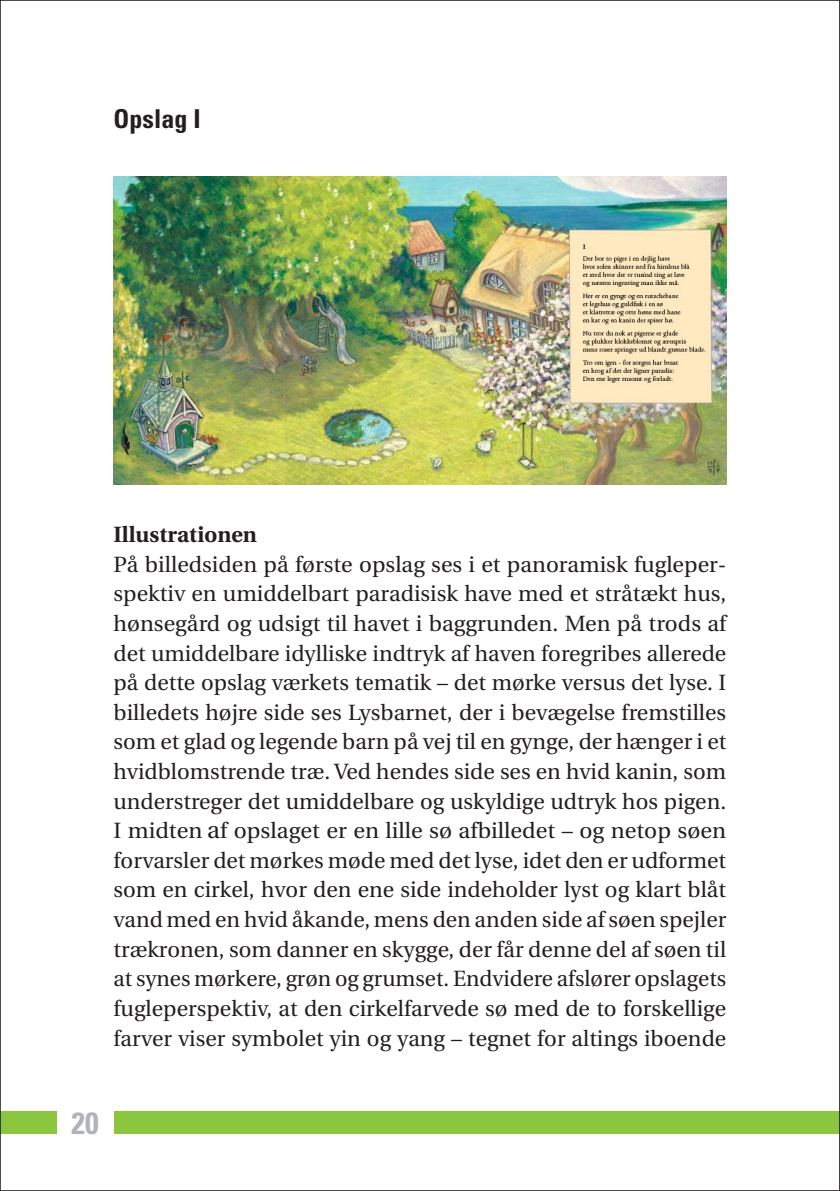
<style>
.page{position:relative;width:840px;height:1191px;background:#fff}
.page>*{position:absolute;margin:0;border:0;box-sizing:border-box;transform-origin:0 0}
.t1{font:700 condensed 30.6px "Univers";color:#b2b3b7}
.t2{font:700 condensed 26px "Univers";color:#231f20}
.t3{font:22px/29.6px "Utopia";color:#231f20;text-align:justify}
.t4{font:700 22px "Utopia";color:#231f20}
.s1{font-size:24px}
</style>
<div class="page">
<div style="left:0;top:1111px;width:839px;height:23px;background:#8bc63e"></div>
<div style="left:57px;top:1072px;width:56px;height:106px;background:#fff"></div>
<img style="left:113px;top:176px;width:613px;height:309px">
<svg style="left:839px;top:0;width:1px;height:1191px"></svg>
<p class="t2" style="left:113px;top:102px;width:89px">Opslag I</p>
<p class="t4" style="left:113px;top:522px;width:145px">Illustrationen</p>
<p class="t3" style="left:113px;top:550px;width:614px">På billedsiden på første opslag ses i et panoramisk fugleper&shy;spektiv en umiddelbart paradisisk have med et stråtækt hus, hønsegård og udsigt til havet i baggrunden. Men på trods af det umiddelbare idylliske indtryk af haven foregribes allerede på dette opslag værkets tematik – det mørke versus det lyse. I billedets højre side ses Lysbarnet, der i bevægelse fremstilles som et glad og legende barn på vej til en gynge, der hænger i et hvidblomstrende træ. Ved hendes side ses en hvid kanin, som understreger det umiddelbare og uskyldige udtryk hos pigen.<br>I midten <span class="s1">a</span>f opslaget er en lille sø afbilledet – og netop søen forvarsler det mørkes møde med det lyse, idet den er udformet som en cirkel, hvor den ene side indeholder lyst og klart blåt vand med en hvid åkande, mens den anden side af søen spejler trækronen, som danner en skygge, der får denne del af søen til at synes mørkere, grøn og grumset. Endvidere afslører opslagets fugleperspektiv, at den cirkelfarvede sø med de to forskellige farver viser symbolet yin og yang – tegnet for altings iboende</p>
<h1 class="t1" style="left:71px;top:1104px;width:29px">20</h1>
</div>
